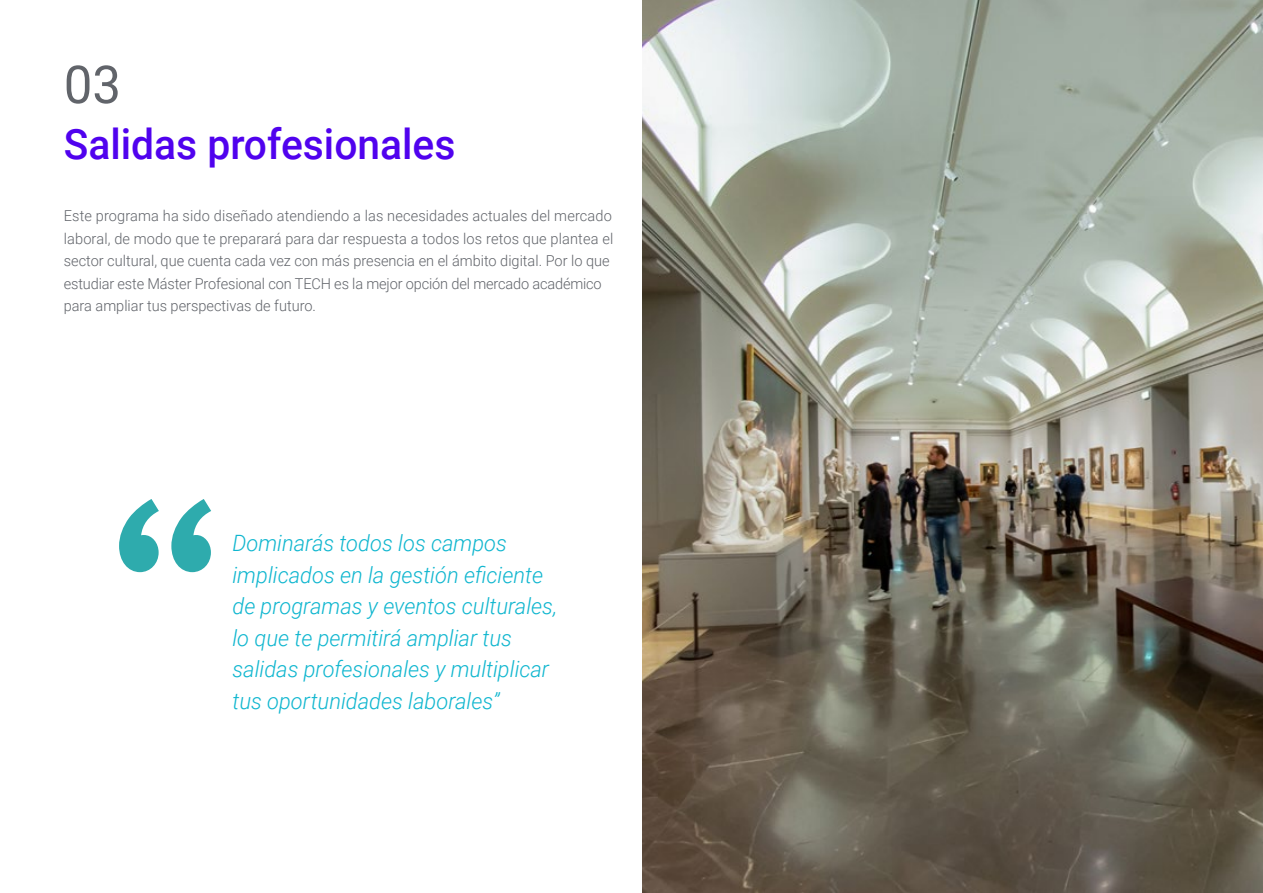
<style>
.page{position:relative;width:1263px;height:893px;background:#fff}
.page>*{position:absolute;margin:0;border:0;box-sizing:border-box;transform-origin:0 0}
.t1{font:52.5px "Roboto";color:#61646a}
.t2{font:500 42px "Roboto";color:#5002ee}
.t3{font:italic 300 22.5px/31.5px "Roboto";color:#0fb6cf}
.t4{font:300 15px/22.5px "Roboto";color:#61646a}
</style>
<div class="page">
<img style="left:642px;top:0;width:621px;height:893px">
<svg style="left:119px;top:499px;width:92px;height:73px"></svg>
<h1 class="t1" style="left:64px;top:48px;width:59px">03</h1>
<h2 class="t2" style="left:64px;top:115px;width:393px">Salidas profesionales</h2>
<p class="t4" style="left:64px;top:204px;width:551px">Este programa ha sido diseñado atendiendo a las necesidades actuales del mercado laboral, de modo que te preparará para dar respuesta a todos los retos que plantea el sector cultural, que cuenta cada vez con más presencia en el ámbito digital. Por lo que estudiar este Máster Profesional con TECH es la mejor opción del mercado académico para ampliar tus perspectivas de futuro.</p>
<h3 class="t3" style="left:232px;top:527px;width:326px">Dominarás todos los campos implicados en la gestión eficiente de programas y eventos culturales, lo que te permitirá ampliar tus salidas profesionales y multiplicar tus oportunidades laborales”</h3>
</div>
